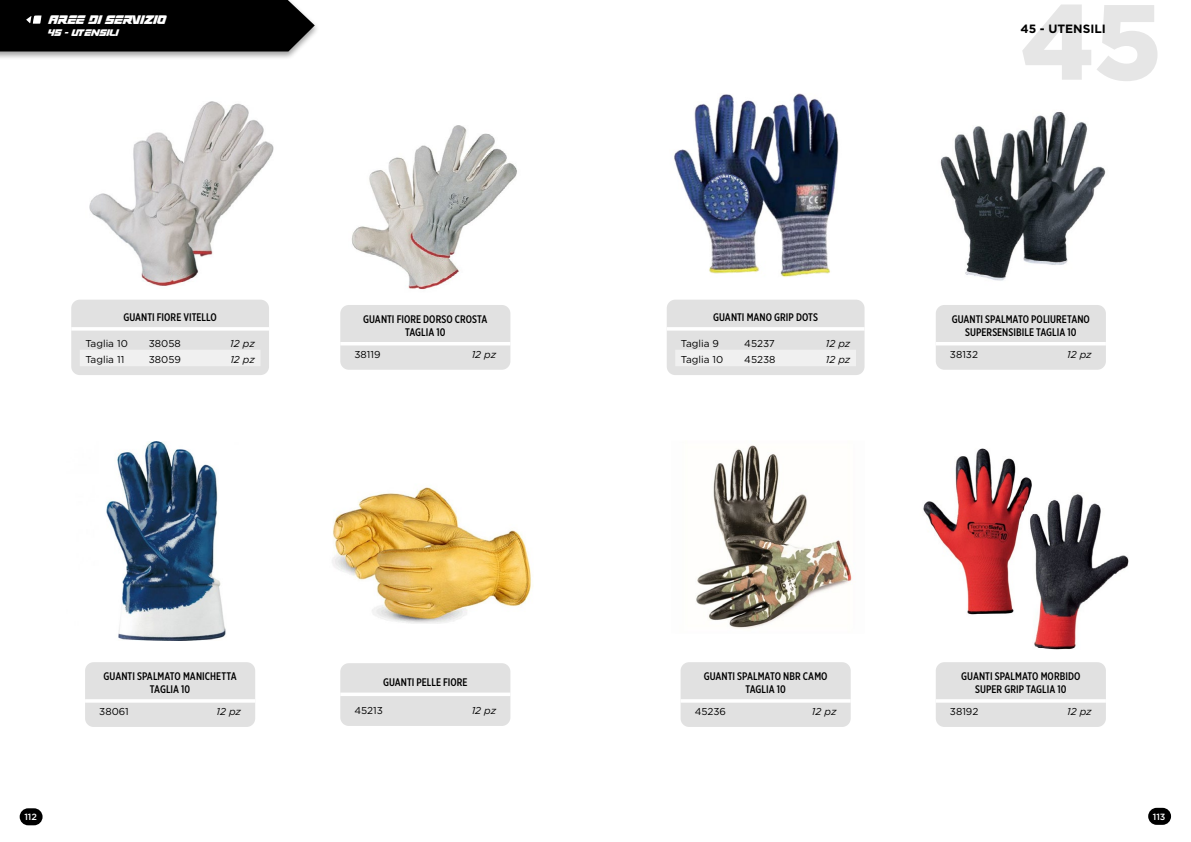
<style>
.page{position:relative;width:1191px;height:842px;background:#fff}
.page>*{position:absolute;margin:0;border:0;box-sizing:border-box;transform-origin:0 0}
.t1{font:900 106.8px "Gotham";color:#000}
.t2{font:13px "STAR7";letter-spacing:-.02em;color:#fff}
.t3{font:700 12px "Gotham";color:#000}
.t4{font:500 11px/13.2px "Gotham X Narrow";letter-spacing:.005em;color:#000;text-align:center}
.t5{font:10px "Gotham";color:#000}
.t6{font:italic 10px "Gotham";letter-spacing:-.005em;color:#000}
.t7{font:10px "STAR7";letter-spacing:-.015em;color:#fff}
.t8{font:500 9px "Gotham";color:#fff}
</style>
<div class="page">
<div style="left:20px;top:808px;width:23px;height:17px;background:#000;border-radius:9px"></div>
<div style="left:1148px;top:808px;width:23px;height:17px;background:#000;border-radius:9px"></div>
<img style="left:940px;top:112px;width:166px;height:169px">
<img style="left:923px;top:448px;width:108px;height:167px">
<img style="left:1025px;top:492px;width:104px;height:157px">
<img style="left:674px;top:93px;width:165px;height:184px">
<img style="left:696px;top:445px;width:156px;height:184px">
<img style="left:89px;top:101px;width:185px;height:185px">
<img style="left:106px;top:442px;width:120px;height:199px">
<img style="left:351px;top:125px;width:166px;height:165px">
<img style="left:332px;top:487px;width:201px;height:137px">
<div style="left:663px;top:297px;width:204px;height:81px;background:#e1e1e1;border-radius:12px"></div>
<div style="left:675px;top:350px;width:181px;height:16px;background:#f0f0f0"></div>
<hr style="left:666px;top:327px;width:198px;height:4px;background:#fff">
<div style="left:660px;top:294px;width:210px;height:87px;border:6px solid #fff;border-radius:12px"></div>
<div style="left:932px;top:302px;width:177px;height:71px;background:#e1e1e1;border-radius:12px"></div>
<hr style="left:935px;top:342px;width:171px;height:3px;background:#fff">
<div style="left:929px;top:299px;width:183px;height:77px;border:6px solid #fff;border-radius:12px"></div>
<div style="left:677px;top:659px;width:176px;height:71px;background:#e1e1e1;border-radius:12px"></div>
<hr style="left:680px;top:699px;width:170px;height:4px;background:#fff">
<div style="left:674px;top:656px;width:182px;height:77px;border:6px solid #fff;border-radius:12px"></div>
<div style="left:932px;top:659px;width:177px;height:71px;background:#e1e1e1;border-radius:12px"></div>
<hr style="left:935px;top:699px;width:171px;height:4px;background:#fff">
<div style="left:929px;top:656px;width:183px;height:77px;border:6px solid #fff;border-radius:12px"></div>
<div style="left:68px;top:297px;width:204px;height:81px;background:#e1e1e1;border-radius:12px"></div>
<div style="left:80px;top:350px;width:180px;height:16px;background:#f0f0f0"></div>
<hr style="left:71px;top:327px;width:198px;height:4px;background:#fff">
<div style="left:65px;top:294px;width:210px;height:87px;border:6px solid #fff;border-radius:12px"></div>
<div style="left:337px;top:302px;width:176px;height:71px;background:#e1e1e1;border-radius:12px"></div>
<hr style="left:340px;top:342px;width:170px;height:3px;background:#fff">
<div style="left:334px;top:299px;width:182px;height:77px;border:6px solid #fff;border-radius:12px"></div>
<div style="left:82px;top:659px;width:176px;height:71px;background:#e1e1e1;border-radius:12px"></div>
<hr style="left:85px;top:699px;width:170px;height:4px;background:#fff">
<div style="left:79px;top:656px;width:182px;height:77px;border:6px solid #fff;border-radius:12px"></div>
<div style="left:337px;top:660px;width:176px;height:69px;background:#e1e1e1;border-radius:12px"></div>
<hr style="left:340px;top:693px;width:170px;height:3px;background:#fff">
<div style="left:334px;top:657px;width:182px;height:75px;border:6px solid #fff;border-radius:12px"></div>
<div style="left:0;top:0;width:320px;height:60px;background:#000;opacity:.37"></div>
<div style="left:0;top:0;width:315px;height:51px;background:#000"></div>
<p class="t2" style="left:48px;top:12px;width:119px">AREE DI SERVIZIO</p>
<p class="t7" style="left:48px;top:27px;width:71px">45 - UTENSILI</p>
<p class="t4" style="left:123px;top:310px;width:95px">GUANTI FIORE VITELLO</p>
<p class="t5" style="left:85px;top:337px;width:44px">Taglia 10</p>
<p class="t5" style="left:149px;top:337px;width:33px">38058</p>
<p class="t6" style="left:230px;top:337px;width:26px">12 pz</p>
<p class="t5" style="left:85px;top:353px;width:40px">Taglia 11</p>
<p class="t5" style="left:149px;top:353px;width:34px">38059</p>
<p class="t6" style="left:230px;top:353px;width:26px">12 pz</p>
<p class="t4" style="left:363px;top:312px;width:126px">GUANTI FIORE DORSO CROSTA<br>TAGLIA 10</p>
<p class="t5" style="left:354px;top:348px;width:28px">38119</p>
<p class="t6" style="left:472px;top:348px;width:26px">12 pz</p>
<p class="t4" style="left:104px;top:669px;width:134px">GUANTI SPALMATO MANICHETTA<br>TAGLIA 10</p>
<p class="t5" style="left:99px;top:705px;width:31px">38061</p>
<p class="t6" style="left:216px;top:705px;width:26px">12 pz</p>
<p class="t4" style="left:383px;top:676px;width:86px">GUANTI PELLE FIORE</p>
<p class="t5" style="left:354px;top:704px;width:30px">45213</p>
<p class="t6" style="left:472px;top:704px;width:26px">12 pz</p>
<p class="t4" style="left:713px;top:310px;width:106px">GUANTI MANO GRIP DOTS</p>
<p class="t5" style="left:681px;top:337px;width:40px">Taglia 9</p>
<p class="t5" style="left:744px;top:337px;width:32px">45237</p>
<p class="t6" style="left:826px;top:337px;width:26px">12 pz</p>
<p class="t5" style="left:681px;top:353px;width:44px">Taglia 10</p>
<p class="t5" style="left:744px;top:353px;width:33px">45238</p>
<p class="t6" style="left:826px;top:353px;width:26px">12 pz</p>
<h1 class="t1" style="left:1020px;top:-32px;width:142px">45</h1>
<p class="t3" style="left:1020px;top:21px;width:60px">45 - UTENSILI</p>
<p class="t4" style="left:951px;top:312px;width:140px">GUANTI SPALMATO POLIURETANO<br>SUPERSENSIBILE TAGLIA 10</p>
<p class="t5" style="left:950px;top:348px;width:30px">38132</p>
<p class="t6" style="left:1067px;top:348px;width:26px">12 pz</p>
<p class="t4" style="left:703px;top:669px;width:125px">GUANTI SPALMATO NBR CAMO<br>TAGLIA 10</p>
<p class="t5" style="left:694px;top:705px;width:33px">45236</p>
<p class="t6" style="left:812px;top:705px;width:26px">12 pz</p>
<p class="t4" style="left:961px;top:669px;width:121px">GUANTI SPALMATO MORBIDO<br>SUPER GRIP TAGLIA 10</p>
<p class="t5" style="left:950px;top:705px;width:30px">38192</p>
<p class="t6" style="left:1067px;top:705px;width:26px">12 pz</p>
<p class="t8" style="left:24px;top:811px;width:14px">112</p>
<p class="t8" style="left:1152px;top:811px;width:14px">113</p>
</div>
